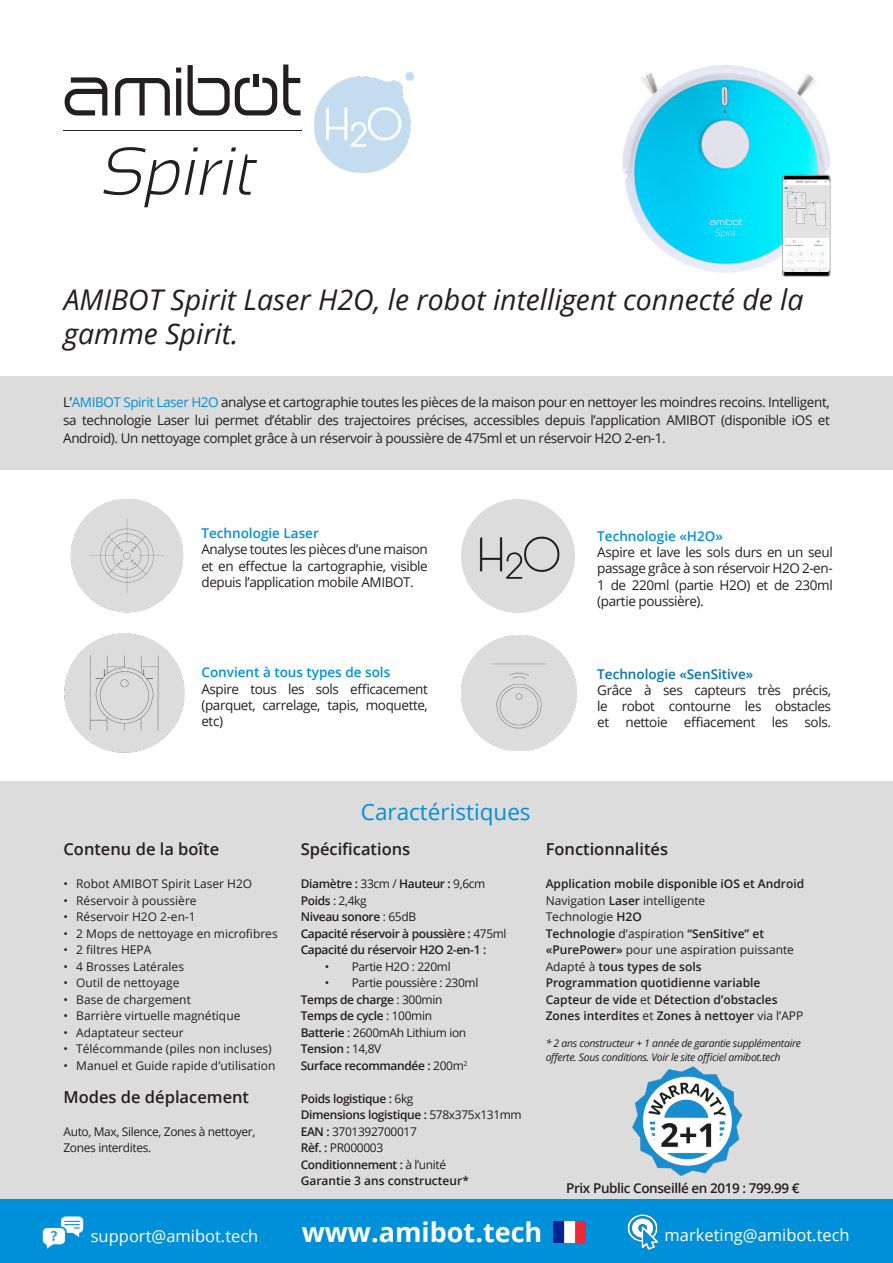
<style>
.page{position:relative;width:893px;height:1263px;background:#fff}
.page>*{position:absolute;margin:0;border:0;box-sizing:border-box;transform-origin:0 0}
.t1{font:italic 28.5px/34.2px "Open Sans";color:#231f20}
.t2{font:700 27px "Open Sans";color:#fff}
.t3{font:22.5px "Open Sans";color:#0090d9}
.t4{font:600 16.5px "Open Sans";color:#231f20}
.t5{font:16.5px "Open Sans";color:#fff}
.t6{font:13.5px/16.2px "Open Sans";letter-spacing:-.03em;color:#231f20;text-align:justify}
.t7{font:600 13.5px "Open Sans";color:#0090d9}
.t8{font:600 13.5px "Open Sans";letter-spacing:-.03em;color:#231f20}
.t9{font:600 13.5px "Open Sans";color:#0074b3}
.t10{font:12px/16.5px "Open Sans";color:#231f20}
.t11{font:600 12px "Open Sans";letter-spacing:-.03em;color:#231f20}
.t12{font:600 12px "Open Sans";color:#231f20}
.t13{font:12px/16.5px "Open Sans";letter-spacing:-.03em;color:#231f20}
.t14{font:italic 10.5px/13.5px "Open Sans";letter-spacing:-.03em;color:#231f20}
.s1{color:#0090d9}
.s2{font-weight:400}
.s3{font-weight:600}
</style>
<div class="page">
<div style="left:0;top:781px;width:893px;height:435px;background:#dcdcdc"></div>
<div style="left:0;top:376px;width:893px;height:93px;background:#dcdcdc"></div>
<div style="left:0;top:1199px;width:893px;height:64px;background:#0090d9"></div>
<img style="left:553px;top:1221px;width:32px;height:22px">
<img style="left:42px;top:1216px;width:42px;height:33px">
<img style="left:627px;top:1214px;width:32px;height:36px">
<img style="left:461px;top:635px;width:116px;height:116px">
<img style="left:461px;top:499px;width:114px;height:114px">
<img style="left:65px;top:634px;width:119px;height:119px">
<img style="left:70px;top:499px;width:114px;height:113px">
<img style="left:633px;top:1067px;width:108px;height:108px">
<img style="left:622px;top:65px;width:209px;height:212px">
<img style="left:315px;top:72px;width:98px;height:100px">
<svg style="left:65px;top:77px;width:42px;height:38px"></svg>
<svg style="left:115px;top:78px;width:55px;height:37px"></svg>
<svg style="left:176px;top:68px;width:5px;height:47px"></svg>
<svg style="left:283px;top:65px;width:18px;height:50px"></svg>
<svg style="left:188px;top:65px;width:89px;height:50px"></svg>
<hr style="left:63px;top:130px;width:238px;height:1px;background:#231f20">
<svg style="left:103px;top:147px;width:154px;height:60px"></svg>
<p class="t1" style="left:64px;top:281px;width:741px">AMIBOT Spirit Laser H2O, le robot intelligent connecté de la gamme Spirit.</p>
<p class="t6" style="left:63px;top:393px;width:768px;line-height:18px">L’<span class="s1">AMIBOT Spirit Laser H2O</span> analyse et cartographie toutes les pièces de la maison pour en nettoyer les moindres recoins. Intelligent, sa technologie Laser lui permet d’établir des trajectoires précises, accessibles depuis l’application AMIBOT (disponible iOS et Android). Un nettoyage complet grâce à un réservoir à poussière de 475ml et un réservoir H2O 2-en-1.</p>
<p class="t7" style="left:201px;top:524px;width:119px">Technologie Laser</p>
<p class="t6" style="left:201px;top:541px;width:228px">Analyse toutes les pièces d’une maison et en effectue la cartographie, visible depuis l’application mobile AMIBOT.</p>
<p class="t7" style="left:201px;top:663px;width:190px">Convient à tous types de sols</p>
<p class="t6" style="left:201px;top:680px;width:228px">Aspire tous les sols efficacement (parquet, carrelage, tapis, moquette, etc)</p>
<p class="t7" style="left:597px;top:527px;width:127px">Technologie «H2O»</p>
<p class="t6" style="left:597px;top:544px;width:237px">Aspire et lave les sols durs en un seul passage grâce à son réservoir H2O 2-en-1 de 220ml (partie H2O) et de 230ml (partie poussière).</p>
<p class="t9" style="left:597px;top:665px;width:158px">Technologie «SenSitive»</p>
<p class="t6" style="left:597px;top:682px;width:235px">Grâce à ses capteurs très précis, le robot contourne les obstacles et nettoie effiacement les sols.</p>
<p class="t4" style="left:63px;top:838px;width:157px">Contenu de la boîte</p>
<p class="t10" style="left:63px;top:875px;width:190px">• Robot AMIBOT Spirit Laser H2O</p>
<p class="t10" style="left:63px;top:892px;width:135px">• Réservoir à poussière</p>
<p class="t10" style="left:63px;top:908px;width:134px">• Réservoir H2O 2-en-1</p>
<p class="t10" style="left:63px;top:925px;width:216px">• 2 Mops de nettoyage en microfibres</p>
<p class="t10" style="left:63px;top:941px;width:89px">• 2 filtres HEPA</p>
<p class="t10" style="left:63px;top:958px;width:122px">• 4 Brosses Latérales</p>
<p class="t10" style="left:63px;top:974px;width:117px">• Outil de nettoyage</p>
<p class="t10" style="left:63px;top:991px;width:129px">• Base de chargement</p>
<p class="t10" style="left:63px;top:1007px;width:178px">• Barrière virtuelle magnétique</p>
<p class="t10" style="left:63px;top:1024px;width:122px">• Adaptateur secteur</p>
<p class="t10" style="left:63px;top:1040px;width:210px">• Télécommande (piles non incluses)</p>
<p class="t10" style="left:63px;top:1057px;width:213px">• Manuel et Guide rapide d’utilisation</p>
<p class="t4" style="left:63px;top:1085px;width:187px">Modes de déplacement</p>
<p class="t13" style="left:63px;top:1123px;width:193px">Auto, Max, Silence, Zones à nettoyer,<br>Zones interdites.</p>
<p class="t3" style="left:361px;top:797px;width:171px">Caractéristiques</p>
<p class="t4" style="left:301px;top:838px;width:111px">Spécifications</p>
<p class="t11" style="left:301px;top:875px;width:186px">Diamètre : <span class="s2">33cm /</span> Hauteur : <span class="s2">9,6cm</span></p>
<p class="t10" style="left:301px;top:892px;width:68px"><span class="s3">Poids</span> : 2,4kg</p>
<p class="t11" style="left:301px;top:908px;width:117px">Niveau sonore <span class="s2">: 65dB</span></p>
<p class="t11" style="left:301px;top:925px;width:207px">Capacité réservoir à poussière : <span class="s2">475ml</span></p>
<p class="t11" style="left:301px;top:941px;width:187px">Capacité du réservoir H2O 2-en-1 :</p>
<p class="t13" style="left:325px;top:958px;width:128px">• Partie H2O : 220ml</p>
<p class="t13" style="left:325px;top:974px;width:155px">• Partie poussière : 230ml</p>
<p class="t11" style="left:301px;top:991px;width:143px">Temps de charge <span class="s2">: 300min</span></p>
<p class="t11" style="left:301px;top:1007px;width:133px">Temps de cycle <span class="s2">: 100min</span></p>
<p class="t13" style="left:301px;top:1024px;width:167px"><span class="s3">Batterie</span> : 2600mAh Lithium ion</p>
<p class="t11" style="left:301px;top:1040px;width:82px">Tension : <span class="s2">14,8V</span></p>
<p class="t11" style="left:301px;top:1057px;width:168px">Surface recommandée : <span class="s2">200m</span><sup>2</sup></p>
<p class="t11" style="left:301px;top:1090px;width:114px">Poids logistique : <span class="s2">6kg</span></p>
<p class="t11" style="left:301px;top:1106px;width:223px">Dimensions logistique : <span class="s2">578x375x131mm</span></p>
<p class="t13" style="left:301px;top:1123px;width:118px"><span class="s3">EAN :</span> 3701392700017</p>
<p class="t13" style="left:301px;top:1139px;width:84px"><span class="s3">Rèf. :</span> PR000003</p>
<p class="t11" style="left:301px;top:1156px;width:147px">Conditionnement : <span class="s2">à l’unité</span></p>
<p class="t12" style="left:301px;top:1172px;width:170px">Garantie 3 ans constructeur*</p>
<p class="t4" style="left:546px;top:838px;width:124px">Fonctionnalités</p>
<p class="t12" style="left:546px;top:875px;width:260px">Application mobile disponible iOS et Android</p>
<p class="t10" style="left:546px;top:892px;width:161px">Navigation <span class="s3">Laser</span> intelligente</p>
<p class="t10" style="left:546px;top:908px;width:98px">Technologie <span class="s3">H2O</span></p>
<p class="t10" style="left:546px;top:925px;width:250px"><span class="s3">Technologie</span> d’aspiration <span class="s3">“SenSitive” et «PurePower»</span> pour une aspiration puissante</p>
<p class="t12" style="left:546px;top:958px;width:157px"><span class="s2">Adapté à</span> tous types de sols</p>
<p class="t12" style="left:546px;top:974px;width:216px">Programmation quotidienne variable</p>
<p class="t12" style="left:546px;top:991px;width:234px">Capteur de vide <span class="s2">et</span> Détection d’obstacles</p>
<p class="t12" style="left:546px;top:1007px;width:259px">Zones interdites <span class="s2">et</span> Zones à nettoyer <span class="s2">via l’APP</span></p>
<p class="t14" style="left:546px;top:1036px;width:257px">* 2 ans constructeur + 1 année de garantie supplémentaire offerte. Sous conditions. Voir le site officiel amibot.tech</p>
<p class="t8" style="left:566px;top:1179px;width:235px">Prix Public Conseillé en 2019 : 799.99 €</p>
<p class="t5" style="left:91px;top:1225px;width:169px">support@amibot.tech</p>
<p class="t2" style="left:302px;top:1213px;width:242px">www.amibot.tech</p>
<p class="t5" style="left:664px;top:1224px;width:187px">marketing@amibot.tech</p>
</div>
